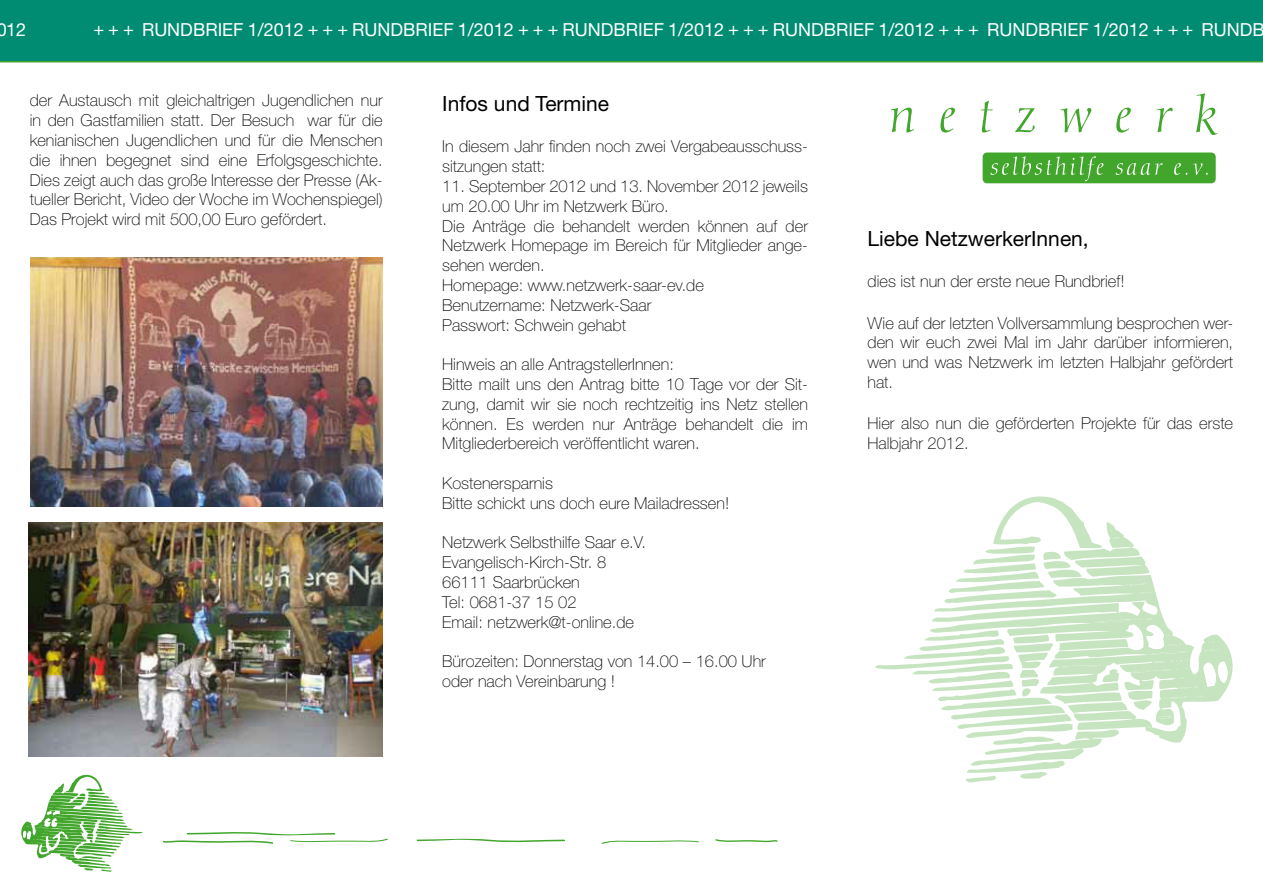
<style>
.page{position:relative;width:1263px;height:893px;background:#fff}
.page>*{position:absolute;margin:0;border:0;box-sizing:border-box;transform-origin:0 0}
.t1{font:21px "Helvetica Neue";color:#000}
.t2{font:18px "Helvetica Neue";color:#fff}
.t3{font:100 16.5px/19.8px "Helvetica Neue";color:#000}
</style>
<div class="page">
<svg style="left:934px;top:580px;width:299px;height:97px"></svg>
<svg style="left:944px;top:496px;width:208px;height:109px"></svg>
<svg style="left:875px;top:617px;width:356px;height:166px"></svg>
<svg style="left:891px;top:108px;width:23px;height:24px"></svg>
<svg style="left:940px;top:108px;width:15px;height:25px"></svg>
<svg style="left:981px;top:101px;width:12px;height:31px"></svg>
<svg style="left:1015px;top:108px;width:20px;height:24px"></svg>
<svg style="left:1060px;top:108px;width:31px;height:24px"></svg>
<svg style="left:1116px;top:108px;width:15px;height:25px"></svg>
<svg style="left:1156px;top:108px;width:16px;height:24px"></svg>
<svg style="left:1196px;top:93px;width:21px;height:42px"></svg>
<div style="left:983px;top:153px;width:233px;height:30px;background:#41a62b;border-radius:4px"></div>
<svg style="left:990px;top:156px;width:113px;height:25px"></svg>
<svg style="left:1116px;top:163px;width:46px;height:12px"></svg>
<svg style="left:1174px;top:163px;width:13px;height:12px"></svg>
<svg style="left:1193px;top:163px;width:15px;height:12px"></svg>
<svg style="left:21px;top:774px;width:121px;height:98px"></svg>
<svg style="left:162px;top:832px;width:226px;height:12px"></svg>
<svg style="left:601px;top:840px;width:98px;height:4px"></svg>
<svg style="left:416px;top:838px;width:149px;height:5px"></svg>
<svg style="left:715px;top:839px;width:63px;height:4px"></svg>
<img style="left:31px;top:258px;width:352px;height:249px">
<img style="left:28px;top:522px;width:355px;height:235px">
<div style="left:0;top:0;width:1263px;height:62px;background:#008c73"></div>
<p class="t2" style="left:-4px;top:19px;width:32px">012</p>
<p class="t2" style="left:93px;top:19px;width:1173px">+ + + Rundbri ef 1/2012 + + + Rundbri ef 1/2012 + + + Rundbri ef 1/2012 + + + Rundbri ef 1/2012 + + + Rundbri ef 1/2012 + + + Rundb</p>
<p class="t3" style="left:30px;top:91px;width:354px;text-align:justify">der Austausch mit gleichaltrigen Jugendlichen nur in den Gastfamilien statt. Der Besuch war für die kenianischen Jugendlichen und für die Menschen die ihnen begegnet sind eine Erfolgsgeschichte.<br>Dies zeigt auch das große Interesse der Presse (Ak&shy;tueller Bericht, Video der Woche im Wochenspiegel)<br>Das Projekt wird mit 500,00 Euro gefördert.</p>
<p class="t1" style="left:442px;top:91px;width:168px">Infos und Termine</p>
<p class="t3" style="left:442px;top:137px;width:367px">In diesem Jahr finden noch zwei Vergabeausschuss&shy;sitzungen statt:</p>
<p class="t3" style="left:442px;top:176px;width:367px">11. September 2012 und 13. November 2012 jeweils um 20.00 Uhr im Netzwerk Büro.<br>Die Anträge die behandelt werden können auf der Netzwerk Homepage im Bereich für Mitglieder ange&shy;sehen werden.<br>Homepage: www.netzwerk-saar-ev.de Benutzername: Netzwerk-Saar<br>Passwort: Schwein gehabt</p>
<p class="t3" style="left:442px;top:354px;width:367px">Hinweis an alle AntragstellerInnen:<br>Bitte mailt uns den Antrag bitte 10 Tage vor der Sit&shy;zung, damit wir sie noch rechtzeitig ins Netz stellen können. Es werden nur Anträge behandelt die im Mitgliederbereich veröffentlicht waren.</p>
<p class="t3" style="left:442px;top:473px;width:289px">Kostenersparnis<br>Bitte schickt uns doch eure Mailadressen!</p>
<p class="t3" style="left:442px;top:533px;width:205px">Netzwerk Selbsthilfe Saar e.V.<br>Evangelisch-Kirch-Str. 8<br>66111 Saarbrücken<br>Tel: 0681-37 15 02<br>Email: netzwerk@t-online.de</p>
<p class="t3" style="left:442px;top:651px;width:325px">Bürozeiten: Donnerstag von 14.00 – 16.00 Uhr oder nach Vereinbarung !</p>
<p class="t1" style="left:867px;top:226px;width:223px">Liebe NetzwerkerInnen,</p>
<p class="t3" style="left:867px;top:271px;width:259px">dies ist nun der erste neue Rundbrief!</p>
<p class="t3" style="left:867px;top:313px;width:367px;text-align:justify">Wie auf der letzten Vollversammlung besprochen wer&shy;den wir euch zwei Mal im Jahr darüber informieren, wen und was Netzwerk im letzten Halbjahr gefördert hat.</p>
<p class="t3" style="left:867px;top:414px;width:367px">Hier also nun die geförderten Projekte für das erste<br>Halbjahr 2012.</p>
</div>
